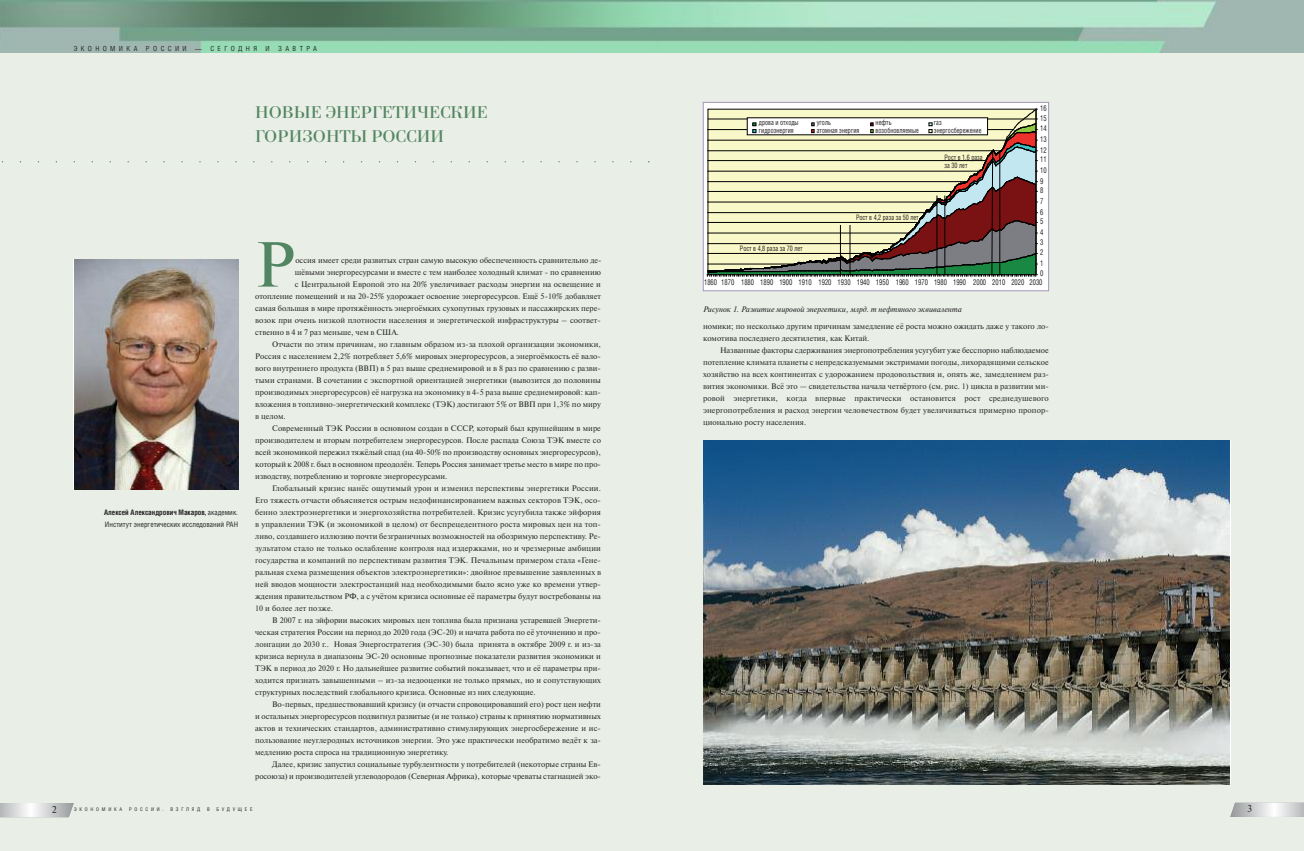
<style>
.page{position:relative;width:1304px;height:851px;background:#fff}
.page>*{position:absolute;margin:0;border:0;box-sizing:border-box;transform-origin:0 0}
.t1{font:63.4px "Newton C";color:#528561}
.t2{font:18px/24px "Bodoni C";color:#528561}
.t3{font:10px "Newton C";color:#272627}
.t4{font:8px/12px "Newton C";letter-spacing:.005em;color:#272627}
.t5{font:8px "Helios Cond";color:#231f20;scale:.85 1}
.t6{font:italic 8px "Newton C";color:#272627}
.t7{font:7.5px/8px "Helios Cond";color:#231f20;scale:.85 1}
.t8{font:7.5px/12px "Helios Cond";color:#272627}
.t9{font:7px "Helios Cond";letter-spacing:.485em;color:#272627}
.t10{font:5px "Helios Cond";letter-spacing:.55em;color:#272627}
.s1{font-weight:700}
</style>
<div class="page">
<div style="left:652px;top:0;width:652px;height:850px;background:#e9eee6"></div>
<svg style="left:1230px;top:802px;width:74px;height:14px"></svg>
<div style="left:0;top:0;width:652px;height:850px;background:#e9eee6"></div>
<svg style="left:0;top:0;width:652px;height:52px;background:#78a68d"></svg>
<svg style="left:0;top:803px;width:74px;height:14px"></svg>
<img style="left:75px;top:259px;width:163px;height:230px">
<svg style="left:2px;top:161px;width:647px;height:1px"></svg>
<div style="left:703px;top:103px;width:345px;height:187px;background:#fff"></div>
<svg style="left:707px;top:108px;width:330px;height:168px;background:#bab499"></svg>
<hr style="left:999px;top:151px;width:1px;height:123px;background:#000">
<div style="left:703px;top:102px;width:346px;height:189px;border:1px solid #a296ba"></div>
<img style="left:703px;top:440px;width:527px;height:344px">
<p class="t9" style="left:74px;top:46px;width:245px">ЭКОНОМИКА РОССИИ — СЕГОДНЯ И ЗАВТРА</p>
<h2 class="t2" style="left:255px;top:100px;width:234px">НОВЫЕ ЭНЕРГЕТИЧЕСКИЕ<br>ГОРИЗОНТЫ РОССИИ</h2>
<p class="t8" style="left:104px;top:506px;width:135px"><span class="s1">Алексей Александрович Макаров,</span> академик.<br>Институт энергетических исследований РАН</p>
<h1 class="t1" style="left:255px;top:227px;width:41px">Р</h1>
<p class="t4" style="left:295px;top:254px;width:308px">оссия имеет среди развитых стран самую высокую обеспеченность сравнительно де-</p>
<p class="t4" style="left:295px;top:266px;width:308px">шёвыми энергоресурсами и вместе с тем наиболее холодный климат - по сравнению</p>
<p class="t4" style="left:295px;top:278px;width:308px">с Центральной Европой это на 20% увеличивает расходы энергии на освещение и</p>
<p class="t4" style="left:255px;top:290px;width:347px">отопление помещений и на 20-25% удорожает освоение энергоресурсов. Ещё 5-10% добавляет</p>
<p class="t4" style="left:255px;top:302px;width:347px">самая большая в мире протяжённость энергоёмких сухопутных грузовых и пассажирских пере-</p>
<p class="t4" style="left:255px;top:314px;width:347px">возок при очень низкой плотности населения и энергетической инфраструктуры – соответ-</p>
<p class="t4" style="left:255px;top:326px;width:145px">ственно в 4 и 7 раз меньше, чем в США.</p>
<p class="t4" style="left:272px;top:338px;width:330px">Отчасти по этим причинам, но главным образом из-за плохой организации экономики,</p>
<p class="t4" style="left:255px;top:350px;width:347px">Россия с населением 2,2% потребляет 5,6% мировых энергоресурсов, а энергоёмкость её вало-</p>
<p class="t4" style="left:255px;top:362px;width:347px">вого внутреннего продукта (ВВП) в 5 раз выше среднемировой и в 8 раз по сравнению с разви-</p>
<p class="t4" style="left:255px;top:374px;width:347px">тыми странами. В сочетании с экспортной ориентацией энергетики (вывозится до половины</p>
<p class="t4" style="left:255px;top:386px;width:347px">производимых энергоресурсов) её нагрузка на экономику в 4-5 раза выше среднемировой: кап-</p>
<p class="t4" style="left:255px;top:398px;width:347px">вложения в топливно-энергетический комплекс (ТЭК) достигают 5% от ВВП при 1,3% по миру</p>
<p class="t4" style="left:255px;top:410px;width:32px">в целом.</p>
<p class="t4" style="left:272px;top:422px;width:330px">Современный ТЭК России в основном создан в СССР, который был крупнейшим в мире</p>
<p class="t4" style="left:255px;top:434px;width:347px">производителем и вторым потребителем энергоресурсов. После распада Союза ТЭК вместе со</p>
<p class="t4" style="left:255px;top:446px;width:347px">всей экономикой пережил тяжёлый спад (на 40-50% по производству основных энергоресурсов),</p>
<p class="t4" style="left:255px;top:458px;width:347px">который к 2008 г. был в основном преодолён. Теперь Россия занимает третье место в мире по про-</p>
<p class="t4" style="left:255px;top:470px;width:194px">изводству, потреблению и торговле энергоресурсами.</p>
<p class="t4" style="left:272px;top:482px;width:330px">Глобальный кризис нанёс ощутимый урон и изменил перспективы энергетики России.</p>
<p class="t4" style="left:255px;top:494px;width:347px">Его тяжесть отчасти объясняется острым недофинансированием важных секторов ТЭК, осо-</p>
<p class="t4" style="left:255px;top:506px;width:347px">бенно электроэнергетики и энергохозяйства потребителей. Кризис усугубила также эйфория</p>
<p class="t4" style="left:255px;top:518px;width:347px">в управлении ТЭК (и экономикой в целом) от беспрецедентного роста мировых цен на топ-</p>
<p class="t4" style="left:255px;top:530px;width:347px">ливо, создавшего иллюзию почти безграничных возможностей на обозримую перспективу. Ре-</p>
<p class="t4" style="left:255px;top:542px;width:347px">зультатом стало не только ослабление контроля над издержками, но и чрезмерные амбиции</p>
<p class="t4" style="left:255px;top:554px;width:347px">государства и компаний по перспективам развития ТЭК. Печальным примером стала «Гене-</p>
<p class="t4" style="left:255px;top:566px;width:347px">ральная схема размещения объектов электроэнергетики»: двойное превышение заявленных в</p>
<p class="t4" style="left:255px;top:578px;width:347px">ней вводов мощности электростанций над необходимыми было ясно уже ко времени утвер-</p>
<p class="t4" style="left:255px;top:590px;width:347px">ждения правительством РФ, а с учётом кризиса основные её параметры будут востребованы на</p>
<p class="t4" style="left:255px;top:602px;width:79px">10 и более лет позже.</p>
<p class="t4" style="left:272px;top:614px;width:330px">В 2007 г. на эйфории высоких мировых цен топлива была признана устаревшей Энергети-</p>
<p class="t4" style="left:255px;top:626px;width:347px">ческая стратегия России на период до 2020 года (ЭС-20) и начата работа по её уточнению и про-</p>
<p class="t4" style="left:255px;top:638px;width:347px">лонгации до 2030 г.. Новая Энергостратегия (ЭС-30) была принята в октябре 2009 г. и из-за</p>
<p class="t4" style="left:255px;top:650px;width:347px">кризиса вернула в диапазоны ЭС-20 основные прогнозные показатели развития экономики и</p>
<p class="t4" style="left:255px;top:662px;width:347px">ТЭК в период до 2020 г. Но дальнейшее развитие событий показывает, что и её параметры при-</p>
<p class="t4" style="left:255px;top:674px;width:347px">ходится признать завышенными – из-за недооценки не только прямых, но и сопутствующих</p>
<p class="t4" style="left:255px;top:686px;width:282px">структурных последствий глобального кризиса. Основные из них следующие.</p>
<p class="t4" style="left:272px;top:698px;width:330px">Во-первых, предшествовавший кризису (и отчасти спровоцировавший его) рост цен нефти</p>
<p class="t4" style="left:255px;top:710px;width:347px">и остальных энергоресурсов подвигнул развитые (и не только) страны к принятию нормативных</p>
<p class="t4" style="left:255px;top:722px;width:347px">актов и технических стандартов, административно стимулирующих энергосбережение и ис-</p>
<p class="t4" style="left:255px;top:734px;width:347px">пользование неуглеродных источников энергии. Это уже практически необратимо ведёт к за-</p>
<p class="t4" style="left:255px;top:746px;width:195px">медлению роста спроса на традиционную энергетику.</p>
<p class="t4" style="left:272px;top:758px;width:330px">Далее, кризис запустил социальные турбулентности у потребителей (некоторые страны Ев-</p>
<p class="t4" style="left:255px;top:770px;width:347px">росоюза) и производителей углеводородов (Северная Африка), которые чреваты стагнацией эко-</p>
<p class="t3" style="left:52px;top:803px;width:7px">2</p>
<p class="t10" style="left:74px;top:807px;width:50px">ЭКОНОМИКА</p>
<p class="t10" style="left:129px;top:807px;width:36px">РОССИИ.</p>
<p class="t10" style="left:171px;top:807px;width:31px">ВЗГЛЯД</p>
<p class="t10" style="left:207px;top:807px;width:4px">В</p>
<p class="t10" style="left:216px;top:807px;width:38px">БУДУЩЕЕ</p>
<p class="t7" style="left:759px;top:119px;width:48px">дрова и отходы гидроэнергия</p>
<p class="t7" style="left:817px;top:119px;width:51px">уголь<br>атомная энергия</p>
<p class="t7" style="left:876px;top:119px;width:52px">нефть возобновляемые</p>
<p class="t7" style="left:934px;top:119px;width:57px">газ энергосбережение</p>
<p class="t7" style="left:944px;top:153px;width:46px">Рост в 1,6 раза за 30 лет</p>
<p class="t7" style="left:740px;top:244px;width:75px">Рост в 4,8 раза за 70 лет</p>
<p class="t7" style="left:856px;top:213px;width:75px">Рост в 4,2 раза за 50 лет</p>
<p class="t5" style="left:1040px;top:105px;width:9px">16</p>
<p class="t5" style="left:1040px;top:115px;width:9px">15</p>
<p class="t5" style="left:1040px;top:126px;width:9px">14</p>
<p class="t5" style="left:1040px;top:136px;width:9px">13</p>
<p class="t5" style="left:1040px;top:147px;width:9px">12</p>
<p class="t5" style="left:1040px;top:156px;width:9px">11</p>
<p class="t5" style="left:1040px;top:167px;width:9px">10</p>
<p class="t5" style="left:1040px;top:178px;width:5px">9</p>
<p class="t5" style="left:1040px;top:187px;width:5px">8</p>
<p class="t5" style="left:1040px;top:198px;width:5px">7</p>
<p class="t5" style="left:1040px;top:209px;width:5px">6</p>
<p class="t5" style="left:1040px;top:218px;width:5px">5</p>
<p class="t5" style="left:1040px;top:229px;width:5px">4</p>
<p class="t5" style="left:1040px;top:239px;width:5px">3</p>
<p class="t5" style="left:1040px;top:249px;width:5px">2</p>
<p class="t5" style="left:1040px;top:260px;width:5px">1</p>
<p class="t5" style="left:1040px;top:270px;width:5px">0</p>
<p class="t5" style="left:704px;top:279px;width:400px">1860 1870 1880 1890 1900 1910 1920 1930 1940 1950 1960 1970 1980 1990 2000 2010 2020 2030</p>
<p class="t6" style="left:703px;top:304px;width:260px">Рисунок 1. Развитие мировой энергетики, млрд. т нефтяного эквивалента</p>
<p class="t4" style="left:703px;top:320px;width:347px">номики; по несколько другим причинам замедление её роста можно ожидать даже у такого ло&shy;комотива последнего десятилетия, как Китай.</p>
<p class="t4" style="left:703px;top:344px;width:347px;text-align:justify;text-indent:17px">Названные факторы сдерживания энергопотребления усугубит уже бесспорно наблюдаемое потепление климата планеты с непредсказуемыми экстримами погоды, лихорадящими сельское хозяйство на всех континентах с удорожанием продовольствия и, опять же, замедлением раз&shy;вития экономики. Всё это — свидетельства начала четвёртого (см. рис. 1) цикла в развитии ми&shy;ровой энергетики, когда впервые практически остановится рост среднедушевого энергопотребления и расход энергии человечеством будет увеличиваться примерно пропор&shy;ционально росту населения.</p>
<p class="t3" style="left:1247px;top:803px;width:7px">3</p>
</div>
